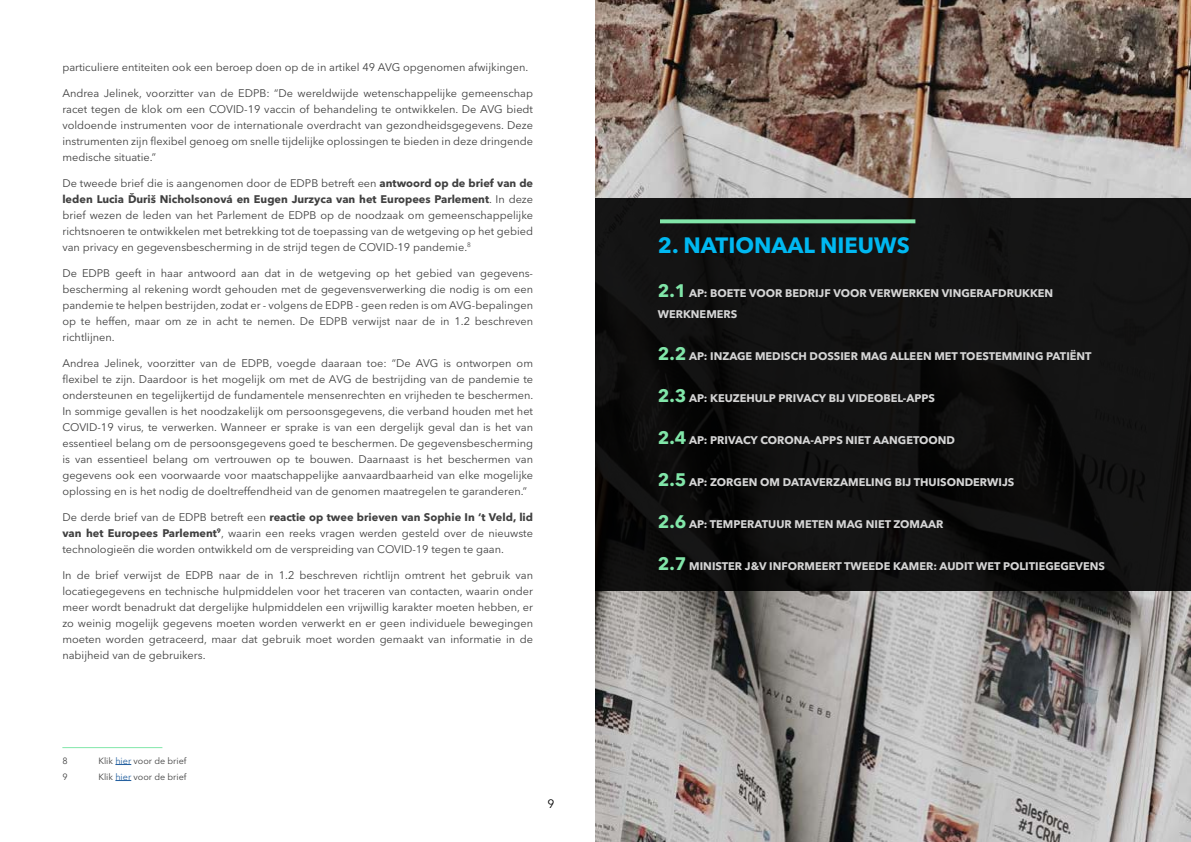
<style>
.page{position:relative;width:1191px;height:842px;background:#fff}
.page>*{position:absolute;margin:0;border:0;box-sizing:border-box;transform-origin:0 0}
.t1{font:700 22px "Avenir Next LT Pro";color:#00b8f1}
.t2{font:12px "Avenir Next LT Pro";color:#000}
.t3{font:11px/16px "Avenir Next LT Pro";color:#404040;text-align:justify}
.t4{font:700 11px/21px "Avenir Next LT Pro";color:#d5d5d5}
.t5{font:9px "Avenir Next LT Pro";color:#404040}
.s1{font-weight:700}
.s2{color:#215e9e}
.s3{font-size:18px;color:#81e6a9}
</style>
<div class="page">
<img style="left:595px;top:0;width:596px;height:842px">
<div style="left:595px;top:198px;width:596px;height:392px;background:linear-gradient(to bottom,#141414,#0c0c0c)"></div>
<svg style="left:660px;top:219px;width:255px;height:4px"></svg>
<hr style="left:62px;top:747px;width:100px;height:1px;background:#81e6a9">
<svg style="left:115px;top:764px;width:16px;height:1px"></svg>
<svg style="left:115px;top:780px;width:16px;height:1px"></svg>
<p class="t3" style="left:62px;top:59px;width:467px">particuliere entiteiten ook een beroep doen op de in artikel 49 AVG opgenomen afwijkingen.</p>
<p class="t3" style="left:62px;top:85px;width:472px">Andrea Jelinek, voorzitter van de EDPB: “De wereldwijde wetenschappelijke gemeenschap racet tegen de klok om een COVID-19 vaccin of behandeling te ontwikkelen. De AVG biedt voldoende instrumenten voor de internationale overdracht van gezondheidsgegevens. Deze instrumenten zijn flexibel genoeg om snelle tijdelijke oplossingen te bieden in deze dringende medische situatie.”</p>
<p class="t3" style="left:62px;top:175px;width:472px">De tweede brief die is aangenomen door de EDPB betreft een <span class="s1">antwoord op de brief van de leden Lucia Ďuriš Nicholsonová en Eugen Jurzyca van het Europees Parlement</span>. In deze brief wezen de leden van het Parlement de EDPB op de noodzaak om gemeenschappelijke richtsnoeren te ontwikkelen met betrekking tot de toepassing van de wetgeving op het gebied van privacy en gegevensbescherming in de strijd tegen de COVID-19 pandemie.<sup>8</sup></p>
<p class="t3" style="left:62px;top:265px;width:472px">De EDPB geeft in haar antwoord aan dat in de wetgeving op het gebied van gegevens&shy;bescherming al rekening wordt gehouden met de gegevensverwerking die nodig is om een pandemie te helpen bestrijden, zodat er - volgens de EDPB - geen reden is om AVG-bepalingen op te heffen, maar om ze in acht te nemen. De EDPB verwijst naar de in 1.2 beschreven richtlijnen.</p>
<p class="t3" style="left:62px;top:355px;width:472px">Andrea Jelinek, voorzitter van de EDPB, voegde daaraan toe: “De AVG is ontworpen om flexibel te zijn. Daardoor is het mogelijk om met de AVG de bestrijding van de pandemie te ondersteunen en tegelijkertijd de fundamentele mensenrechten en vrijheden te beschermen.<br>In sommige gevallen is het noodzakelijk om persoonsgegevens, die verband houden met het COVID-19 virus, te verwerken. Wanneer er sprake is van een dergelijk geval dan is het van essentieel belang om de persoonsgegevens goed te beschermen. De gegevensbescherming is van essentieel belang om vertrouwen op te bouwen. Daarnaast is het beschermen van gegevens ook een voorwaarde voor maatschappelijke aanvaardbaarheid van elke mogelijke oplossing en is het nodig de doeltreffendheid van de genomen maatregelen te garanderen.”</p>
<p class="t3" style="left:62px;top:509px;width:472px">De derde brief van de EDPB betreft een <span class="s1">reactie op twee brieven van Sophie In ‘t Veld, lid van het Europees Parlement</span><sup>9</sup>, waarin een reeks vragen werden gesteld over de nieuwste technologieën die worden ontwikkeld om de verspreiding van COVID-19 tegen te gaan.</p>
<p class="t3" style="left:62px;top:567px;width:472px">In de brief verwijst de EDPB naar de in 1.2 beschreven richtlijn omtrent het gebruik van locatiegegevens en technische hulpmiddelen voor het traceren van contacten, waarin onder meer wordt benadrukt dat dergelijke hulpmiddelen een vrijwillig karakter moeten hebben, er zo weinig mogelijk gegevens moeten worden verwerkt en er geen individuele bewegingen moeten worden getraceerd, maar dat gebruik moet worden gemaakt van informatie in de nabijheid van de gebruikers.</p>
<p class="t5" style="left:62px;top:755px;width:7px">8</p>
<p class="t5" style="left:98px;top:755px;width:90px">Klik <span class="s2">hier</span> voor de brief</p>
<p class="t5" style="left:62px;top:771px;width:7px">9</p>
<p class="t5" style="left:98px;top:771px;width:90px">Klik <span class="s2">hier</span> voor de brief</p>
<p class="t2" style="left:547px;top:797px;width:8px">9</p>
<h1 class="t1" style="left:658px;top:232px;width:253px">2. NATIONAAL NIEUWS</h1>
<p class="t4" style="left:658px;top:283px;width:397px"><span class="s3">2.1</span> AP: BOETE VOOR BEDRIJF VOOR VERWERKEN VINGERAFDRUKKEN<br>WERKNEMERS</p>
<p class="t4" style="left:658px;top:346px;width:435px"><span class="s3">2.2</span> AP: INZAGE MEDISCH DOSSIER MAG ALLEEN MET TOESTEMMING PATIËNT</p>
<p class="t4" style="left:658px;top:388px;width:279px"><span class="s3">2.3</span> AP: KEUZEHULP PRIVACY BIJ VIDEOBEL-APPS</p>
<p class="t4" style="left:658px;top:430px;width:299px"><span class="s3">2.4</span> AP: PRIVACY CORONA-APPS NIET AANGETOOND</p>
<p class="t4" style="left:658px;top:472px;width:358px"><span class="s3">2.5</span> AP: ZORGEN OM DATAVERZAMELING BIJ THUISONDERWIJS</p>
<p class="t4" style="left:658px;top:514px;width:287px"><span class="s3">2.6</span> AP: TEMPERATUUR METEN MAG NIET ZOMAAR</p>
<p class="t4" style="left:658px;top:556px;width:448px"><span class="s3">2.7</span> MINISTER J&amp;V INFORMEERT TWEEDE KAMER: AUDIT WET POLITIEGEGEVENS</p>
</div>
